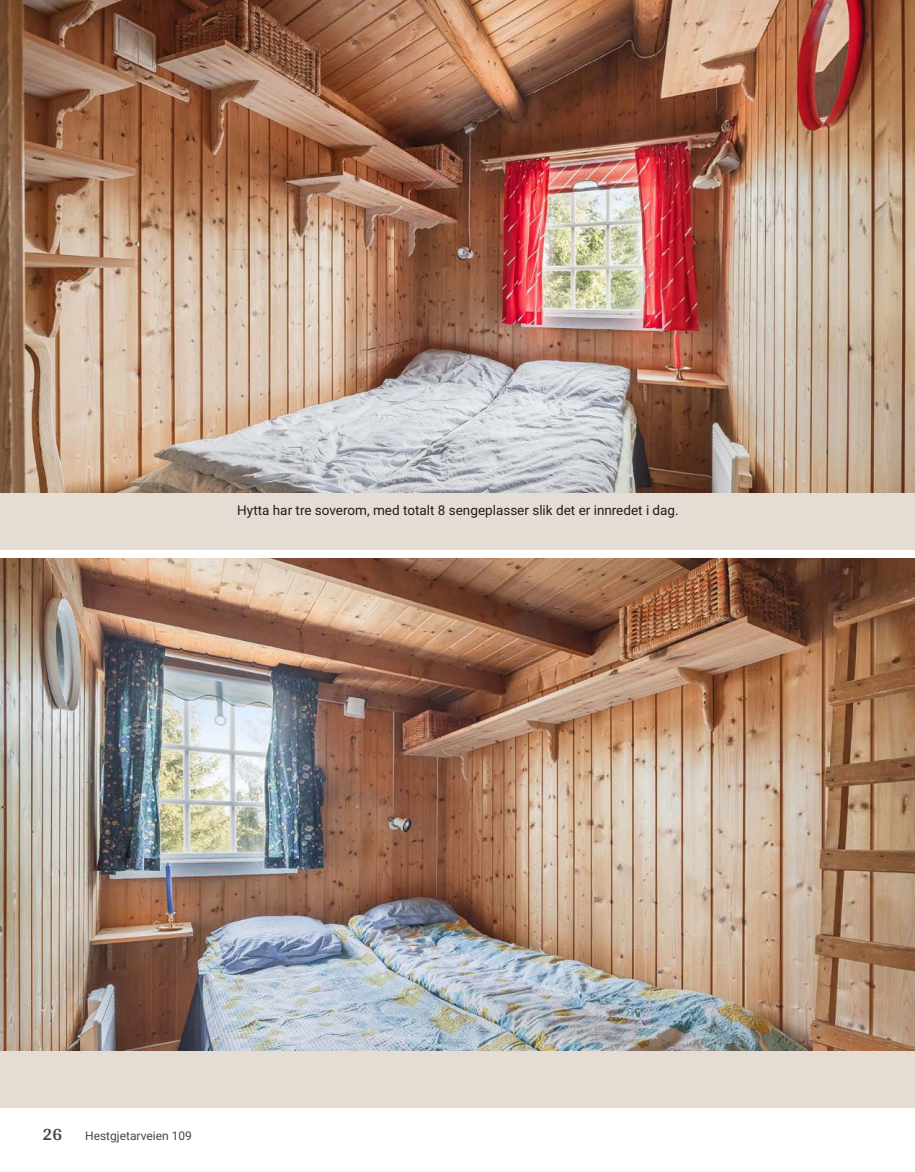
<style>
.page{position:relative;width:915px;height:1172px;background:#fff}
.page>*{position:absolute;margin:0;border:0;box-sizing:border-box;transform-origin:0 0}
.t1{font:700 18px "Arya";color:#414749}
.t2{font:13.5px "Roboto Vitec";color:#1d1d1b}
.t3{font:12px "Roboto Vitec";color:#414749}
</style>
<div class="page">
<div style="left:0;top:492px;width:914px;height:58px;background:#e5dcd4"></div>
<div style="left:0;top:1050px;width:914px;height:58px;background:#e5dcd4"></div>
<img style="left:0;top:0;width:914px;height:492px">
<img style="left:0;top:558px;width:914px;height:492px">
<p class="t2" style="left:237px;top:501px;width:443px">Hytta har tre soverom, med totalt 8 sengeplasser slik det er innredet i dag.</p>
<h1 class="t1" style="left:43px;top:1123px;width:21px">26</h1>
<p class="t3" style="left:85px;top:1127px;width:108px">Hestgjetarveien 109</p>
</div>
